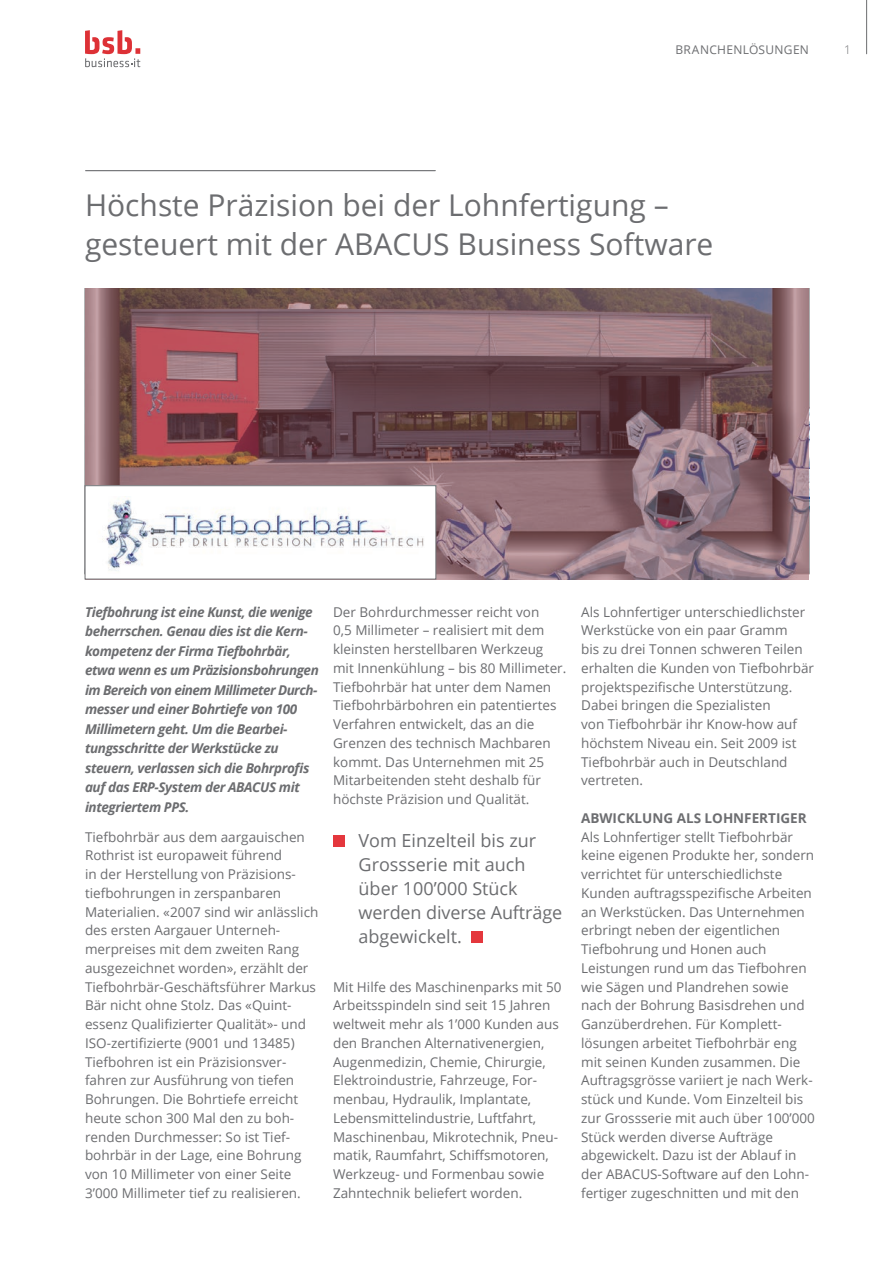
<style>
.page{position:relative;width:893px;height:1263px;background:#fff}
.page>*{position:absolute;margin:0;border:0;box-sizing:border-box;transform-origin:0 0}
.Headline{font:30px "Open Sans";color:#6c6d70}
.Auszeichnungen{font:18px/24px "Open Sans";color:#6c6d70}
.Lauftext{font:13.5px/18.8px "Open Sans";color:#6c6d70}
.Lead{font:italic 700 13.5px/19.5px "Open Sans";letter-spacing:-.03em;color:#6c6d70}
.Lauftext-2{font:700 13.5px "Open Sans";color:#6c6d70}
.t1{font:12px "Open Sans";letter-spacing:.025em;color:#6c6d70}
.t2{font:300 12px "Open Sans";color:#6c6d70}
</style>
<div class="page">
<hr style="left:866px;top:0;width:1px;height:54px;background:#6c6d70">
<hr style="left:86px;top:170px;width:349px;height:1px;background:#6c6d70">
<svg style="left:85px;top:30px;width:55px;height:37px"></svg>
<div style="left:333px;top:835px;width:12px;height:12px;background:#e4373d"></div>
<div style="left:471px;top:931px;width:12px;height:12px;background:#e4373d"></div>
<svg style="left:85px;top:288px;width:724px;height:291px;background:#846166"></svg>
<div style="left:85px;top:486px;width:351px;height:93px;background:#fff"></div>
<img style="left:102px;top:496px;width:322px;height:75px">
<div style="left:85px;top:485px;width:351px;height:94px;border:1px solid #6c6d70"></div>
<p class="t1" style="left:675px;top:41px;width:135px">BRANCHENLÖSUNGEN</p>
<p class="t2" style="left:844px;top:41px;width:8px">1</p>
<p class="Headline" style="left:85px;top:185px;width:585px">Höchste Präzision bei der Lohnfertigung –</p>
<p class="Headline" style="left:85px;top:224px;width:630px">gesteuert mit der ABACUS Business Software</p>
<p class="Lead" style="left:85px;top:602px;width:235px">Tiefbohrung ist eine Kunst, die wenige beherrschen. Genau dies ist die Kern&shy;kompetenz der Firma Tiefbohrbär, etwa wenn es um Präzisionsbohrungen im Bereich von einem Millimeter Durch&shy;messer und einer Bohrtiefe von 100<br>Millimetern geht. Um die Bearbei&shy;tungsschritte der Werkstücke zu steuern, verlassen sich die Bohrprofis auf das ERP-System der ABACUS mit integriertem PPS.</p>
<p class="Lauftext" style="left:85px;top:827px;width:235px">Tiefbohrbär aus dem aargauischen Rothrist ist europaweit führend<br>in der Herstellung von Präzi-- sions&shy;tiefbohrungen in zerspanbaren Materialien. «2007 sind wir anlässlich des ersten Aargauer Unterneh&shy;merpreises mit dem zweiten Rang ausgezeichnet worden», erzählt der Tiefbohrbär-Geschäftsführer Markus Bär nicht ohne Stolz. Das «Quint&shy;essenz Qualifizierter Qualität»- und ISO-zertifizierte (9001 und 13485)<br>Tiefbohren ist ein Präzisionsver&shy;fahren zur Ausführung von tiefen Bohrungen. Die Bohrtiefe erreicht heute schon 300 Mal den zu boh&shy;renden Durchmesser: So ist Tief&shy;bohrbär in der Lage, eine Bohrung von 10 Millimeter von einer Seite 3’000 Millimeter tief zu realisieren.</p>
<p class="Lauftext" style="left:333px;top:602px;width:235px">Der Bohrdurchmesser reicht von<br>0,5 Millimeter – realisiert mit dem kleinsten herstellbaren Werkzeug mit Innenkühlung – bis 80 Milli-- meter.<br>Tiefbohrbär hat unter dem Namen Tiefbohrbärbohren ein patentiertes Verfahren entwickelt, das an die Grenzen des technisch Machbaren kommt. Das Unternehmen mit 25<br>Mitarbeitenden steht deshalb für höchste Präzision und Qualität.</p>
<p class="Auszeichnungen" style="left:359px;top:828px;width:205px">Vom Einzelteil bis zur<br>Grossserie mit auch über 100’000 Stück werden diverse Aufträge abgewickelt.</p>
<p class="Lauftext" style="left:333px;top:977px;width:230px">Mit Hilfe des Maschinenparks mit 50<br>Arbeitsspindeln sind seit 15 Jahren weltweit mehr als 1’000 Kunden aus den Branchen Alternativenergien, Augenmedizin, Chemie, Chirurgie, Elektroindustrie, Fahrzeuge, For&shy;menbau, Hydraulik, Implantate, Lebensmittelindustrie, Luftfahrt, Maschinenbau, Mikrotechnik, Pneu&shy;matik, Raumfahrt, Schiffsmotoren, Werkzeug- und Formenbau sowie Zahntechnik beliefert worden.</p>
<p class="Lauftext" style="left:581px;top:602px;width:234px">Als Lohnfertiger unterschiedlichster<br>Werkstücke von ein paar Gramm<br>bis zu drei Tonnen schweren Teilen erhalten die Kunden von Tiefbohrbär projektspezifische Unterstützung.<br>Dabei bringen die Spezialisten<br>von Tiefbohrbär ihr Know-how auf höchstem Niveau ein. Seit 2009 ist<br>Tiefbohrbär auch in Deutschland vertreten.</p>
<p class="Lauftext-2" style="left:581px;top:808px;width:227px">ABWICKLUNG ALS LOHNFERTIGER</p>
<p class="Lauftext" style="left:581px;top:827px;width:235px">Als Lohnfertiger stellt Tiefbohrbär keine eigenen Produkte her, sondern verrichtet für unterschiedlichste Kunden auftragsspezifische Arbeiten an Werkstücken. Das Unternehmen erbringt neben der eigentlichen Tiefbohrung und Honen auch Leistungen rund um das Tiefbohren wie Sägen und Plandrehen sowie nach der Bohrung Basisdrehen und Ganzüberdrehen. Für Komplett&shy;lösungen arbeitet Tiefbohrbär eng mit seinen Kunden zusammen. Die Auftragsgrösse variiert je nach Werk&shy;stück und Kunde. Vom Einzelteil bis zur Grossserie mit auch über 100’000<br>Stück werden diverse Aufträge abgewickelt. Dazu ist der Ablauf in der ABACUS-Software auf den Lohn&shy;fertiger zugeschnitten und mit den</p>
</div>
